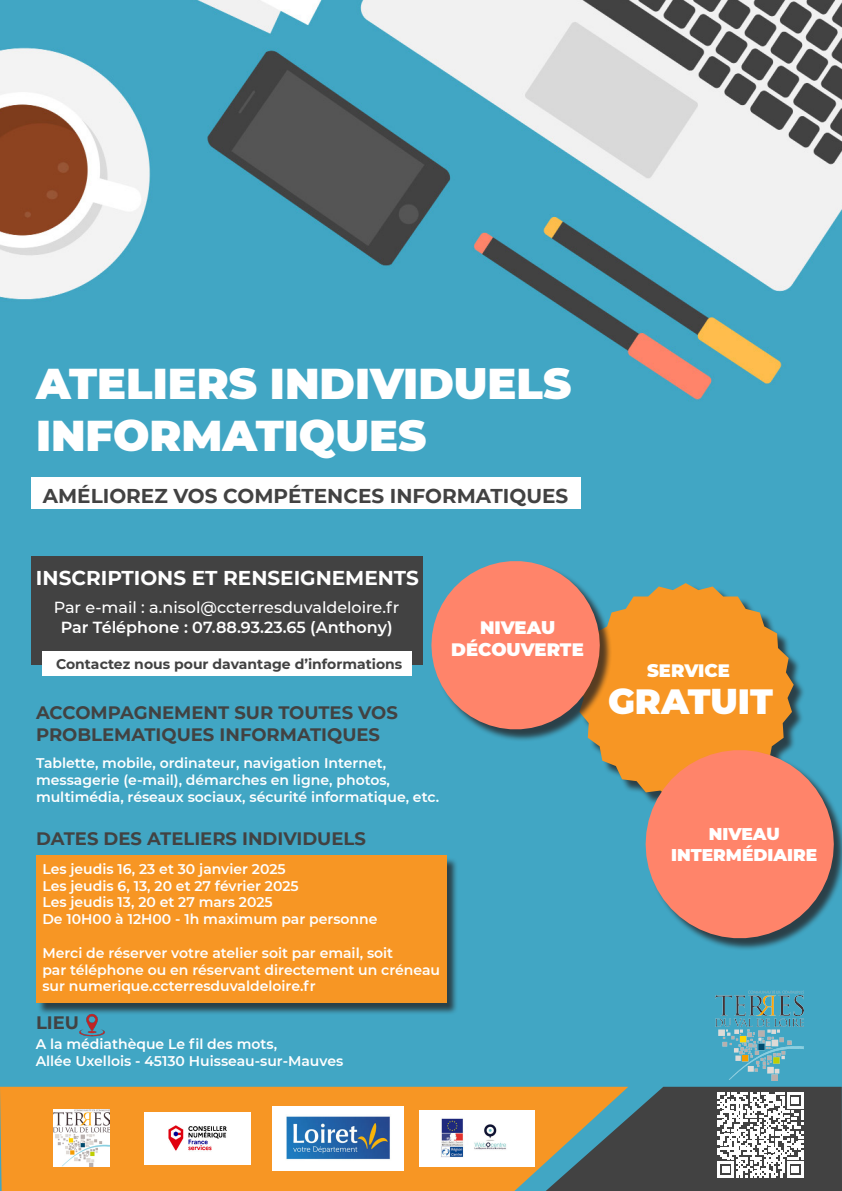
<style>
.page{position:relative;width:842px;height:1191px;background:#fff}
.page>*{position:absolute;margin:0;border:0;box-sizing:border-box;transform-origin:0 0}
.t1{font:900 43px "Montserrat";color:#fff}
.t2{font:900 35px "Montserrat";color:#fff}
.t3{font:700 20px "Montserrat";color:#424242}
.t4{font:700 20px "Montserrat";color:#fff}
.t5{font:700 18px "Montserrat";color:#424242}
.t6{font:900 18px/21.6px "Montserrat";color:#fff;text-align:center}
.t7{font:900 17px/20.4px "Montserrat";color:#fff;text-align:center}
.t8{font:500 16px "Montserrat";color:#fff}
.t9{font:600 16px "Montserrat";color:#fff}
.t10{font:600 14px/16.8px "Montserrat";color:#fff}
.t11{font:700 14px "Montserrat";color:#424242}
</style>
<div class="page">
<div style="left:0;top:408px;width:842px;height:678px;background:#41a6c4"></div>
<div style="left:0;top:1086px;width:546px;height:105px;background:#f79624"></div>
<svg style="left:546px;top:1086px;width:296px;height:105px"></svg>
<img style="left:54px;top:1110px;width:56px;height:56px">
<img style="left:144px;top:1112px;width:106px;height:52px">
<img style="left:273px;top:1106px;width:131px;height:64px">
<img style="left:420px;top:1110px;width:114px;height:56px">
<div style="left:38px;top:856px;width:420px;height:159px;background:#231f20;opacity:.75"></div>
<div style="left:36px;top:855px;width:410px;height:148px;background:#f79624"></div>
<div style="left:31px;top:556px;width:392px;height:108px;background:#424242"></div>
<img style="left:715px;top:990px;width:89px;height:90px">
<div style="left:32px;top:477px;width:548px;height:32px;background:#fff"></div>
<div style="left:43px;top:651px;width:369px;height:24px;background:#fff"></div>
<img style="left:75px;top:1008px;width:33px;height:33px">
<img style="left:0;top:0;width:842px;height:408px">
<div style="left:580px;top:585px;width:226px;height:226px;background:#231f20;opacity:.75"></div>
<svg style="left:578px;top:583px;width:216px;height:216px;background:#d19641"></svg>
<div style="left:433px;top:562px;width:179px;height:179px;background:#231f20;opacity:.75"></div>
<svg style="left:431px;top:561px;width:169px;height:168px;background:#d78675"></svg>
<div style="left:647px;top:751px;width:195px;height:199px;background:#231f20;opacity:.75"></div>
<svg style="left:646px;top:750px;width:188px;height:188px;background:#de8670"></svg>
<p class="t1" style="left:36px;top:352px;width:537px">ATELIERS INDIVIDUELS</p>
<p class="t1" style="left:36px;top:403px;width:392px">INFORMATIQUES</p>
<p class="t3" style="left:43px;top:481px;width:527px">AMÉLIOREZ VOS COMPÉTENCES INFORMATIQUES</p>
<p class="t4" style="left:36px;top:563px;width:384px">INSCRIPTIONS ET RENSEIGNEMENTS</p>
<p class="t8" style="left:54px;top:596px;width:347px">Par e-mail : a.nisol@ccterresduvaldeloire.fr</p>
<p class="t9" style="left:61px;top:615px;width:333px">Par Téléphone : 07.88.93.23.65 (Anthony)</p>
<p class="t11" style="left:56px;top:654px;width:348px">Contactez nous pour davantage d’informations</p>
<p class="t6" style="left:451px;top:615px;width:134px">NIVEAU<br>DÉCOUVERTE</p>
<p class="t5" style="left:36px;top:700px;width:363px">ACCOMPAGNEMENT SUR TOUTES VOS</p>
<p class="t5" style="left:36px;top:721px;width:346px">PROBLEMATIQUES INFORMATIQUES</p>
<p class="t10" style="left:36px;top:754px;width:352px">Tablette, mobile, ordinateur, navigation Internet,</p>
<p class="t10" style="left:36px;top:771px;width:405px">messagerie (e-mail), démarches en ligne, photos, multimédia, réseaux sociaux, sécurité informatique, etc.</p>
<p class="t5" style="left:36px;top:826px;width:331px">DATES DES ATELIERS INDIVIDUELS</p>
<p class="t10" style="left:42px;top:859px;width:245px">Les jeudis 16, 23 et 30 janvier 2025</p>
<p class="t10" style="left:42px;top:876px;width:258px">Les jeudis 6, 13, 20 et 27 février 2025</p>
<p class="t10" style="left:42px;top:893px;width:232px">Les jeudis 13, 20 et 27 mars 2025</p>
<p class="t10" style="left:42px;top:910px;width:337px">De 10H00 à 12H00 - 1h maximum par personne</p>
<p class="t10" style="left:42px;top:943px;width:399px">Merci de réserver votre atelier soit par email, soit<br>par téléphone ou en réservant directement un créneau sur numerique.ccterresduvaldeloire.fr</p>
<p class="t5" style="left:36px;top:1009px;width:45px">LIEU</p>
<p class="t10" style="left:36px;top:1035px;width:243px">A la médiathèque Le fil des mots,</p>
<p class="t10" style="left:36px;top:1051px;width:309px">Allée Uxellois - 45130 Huisseau-sur-Mauves</p>
<p class="t6" style="left:647px;top:658px;width:85px">SERVICE</p>
<p class="t2" style="left:608px;top:675px;width:167px">GRATUIT</p>
<p class="t7" style="left:671px;top:823px;width:148px">NIVEAU<br>INTERMÉDIAIRE</p>
</div>
